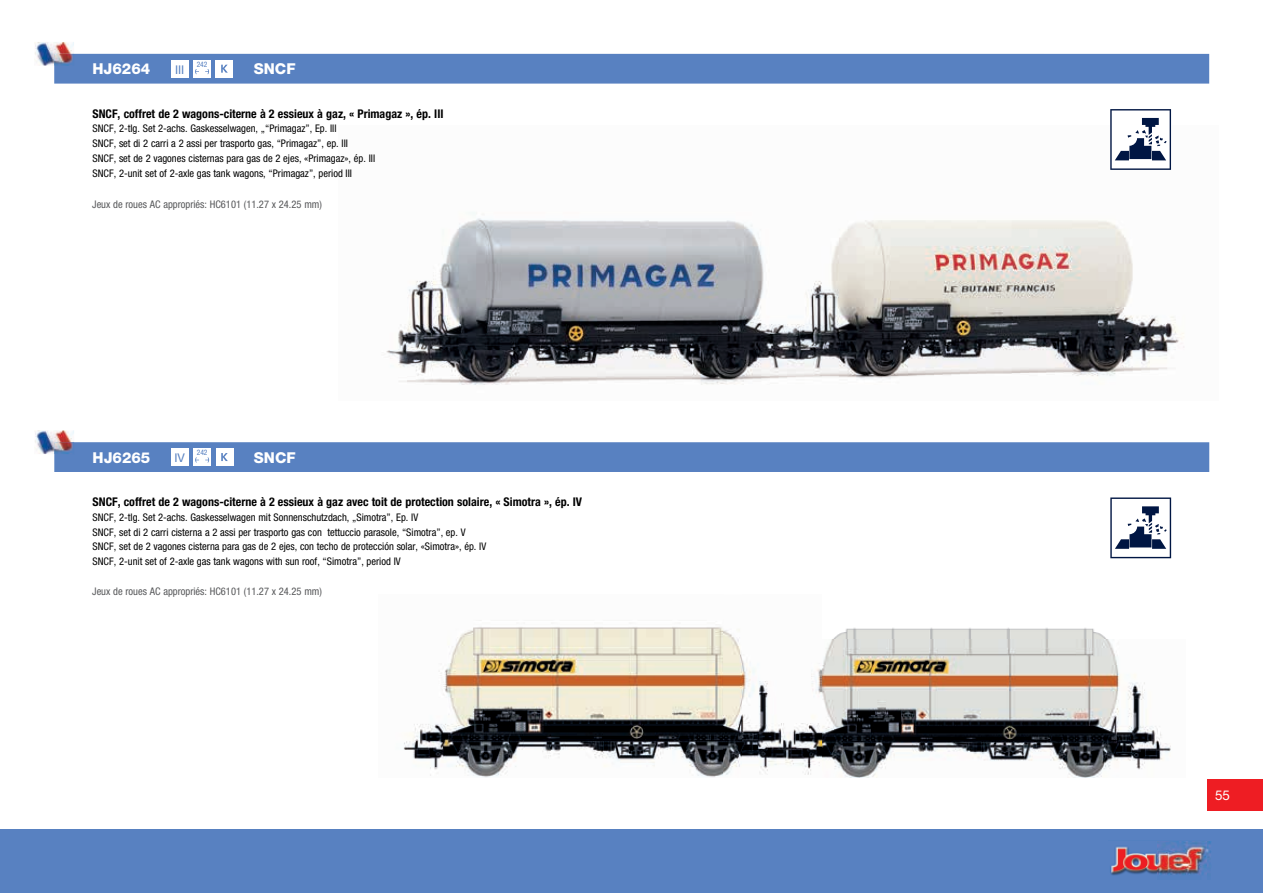
<style>
.page{position:relative;width:1263px;height:893px;background:#fff}
.page>*{position:absolute;margin:0;border:0;box-sizing:border-box;transform-origin:0 0}
.t1{font:800 15px "Helvetica Neue LT Std";color:#fff}
.t2{font:13.5px "Helvetica Neue LT Std";color:#fff}
.t3{font:700 condensed 12px "Helvetica Neue LT Std";color:#000}
.t4{font:12px "Helvetica Neue LT Std";color:#5881c1}
.t5{font:condensed 10.5px/14.7px "Helvetica Neue LT Std";color:#000}
.t6{font:condensed 10.5px "Helvetica Neue LT Std";color:#57585a}
.t7{font:condensed 7.5px "Helvetica Neue LT Std";color:#5881c1}
</style>
<div class="page">
<img style="left:386px;top:125px;width:798px;height:260px">
<img style="left:403px;top:620px;width:339px;height:158px">
<img style="left:831px;top:628px;width:278px;height:12px">
<img style="left:822px;top:640px;width:349px;height:138px">
<img style="left:742px;top:659px;width:80px;height:116px">
<div style="left:0;top:829px;width:1263px;height:64px;background:#5881c1"></div>
<img style="left:1110px;top:841px;width:101px;height:35px">
<div style="left:1208px;top:779px;width:55px;height:32px;background:#ee1d23"></div>
<div style="left:54px;top:54px;width:1155px;height:30px;background:#5881c1"></div>
<div style="left:171px;top:60px;width:17px;height:17px;background:#fff"></div>
<div style="left:193px;top:60px;width:18px;height:17px;background:#fff"></div>
<svg style="left:195px;top:69px;width:4px;height:5px"></svg>
<div style="left:216px;top:60px;width:17px;height:17px;background:#fff"></div>
<svg style="left:221px;top:65px;width:7px;height:8px"></svg>
<img style="left:34px;top:42px;width:40px;height:24px">
<img style="left:54px;top:54px;width:20px;height:12px">
<svg style="left:1110px;top:109px;width:61px;height:61px"></svg>
<svg style="left:1110px;top:497px;width:61px;height:61px"></svg>
<div style="left:54px;top:442px;width:1155px;height:30px;background:#5881c1"></div>
<div style="left:171px;top:448px;width:17px;height:18px;background:#fff"></div>
<div style="left:194px;top:448px;width:17px;height:18px;background:#fff"></div>
<svg style="left:195px;top:457px;width:4px;height:5px"></svg>
<svg style="left:205px;top:457px;width:4px;height:5px"></svg>
<div style="left:216px;top:448px;width:17px;height:18px;background:#fff"></div>
<svg style="left:221px;top:453px;width:7px;height:8px"></svg>
<img style="left:35px;top:430px;width:39px;height:24px">
<img style="left:54px;top:442px;width:20px;height:12px">
<h1 class="t1" style="left:92px;top:60px;width:59px">HJ6264</h1>
<p class="t4" style="left:175px;top:62px;width:11px">III</p>
<p class="t7" style="left:197px;top:60px;width:12px">242</p>
<h1 class="t1" style="left:254px;top:60px;width:43px">SNCF</h1>
<p class="t3" style="left:92px;top:106px;width:352px">SNCF, coffret de 2 wagons-citerne à 2 essieux à gaz, « Primagaz », ép. III</p>
<p class="t5" style="left:92px;top:121px;width:284px">SNCF, 2-tlg. Set 2-achs. Gaskesselwagen, „“Primagaz”, Ep. III<br>SNCF, set di 2 carri a 2 assi per trasporto gas, “Primagaz”, ep. III<br>SNCF, set de 2 vagones cisternas para gas de 2 ejes, «Primagaz», ép. III SNCF, 2-unit set of 2-axle gas tank wagons, “Primagaz”, period III</p>
<p class="t6" style="left:92px;top:199px;width:231px">Jeux de roues AC appropriés: HC6101 (11.27 x 24.25 mm)</p>
<h1 class="t1" style="left:93px;top:448px;width:59px">HJ6265</h1>
<p class="t4" style="left:175px;top:451px;width:12px">IV</p>
<p class="t7" style="left:197px;top:448px;width:12px">242</p>
<h1 class="t1" style="left:254px;top:448px;width:43px">SNCF</h1>
<p class="t3" style="left:93px;top:494px;width:491px">SNCF, coffret de 2 wagons-citerne à 2 essieux à gaz avec toit de protection solaire, « Simotra », ép. IV</p>
<p class="t5" style="left:93px;top:510px;width:395px">SNCF, 2-tlg. Set 2-achs. Gaskesselwagen mit Sonnenschutzdach, „Simotra”, Ep. IV<br>SNCF, set di 2 carri cisterna a 2 assi per trasporto gas con tettuccio parasole, “Simotra”, ep. V SNCF, set de 2 vagones cisterna para gas de 2 ejes, con techo de protección solar, «Simotra», ép. IV SNCF, 2-unit set of 2-axle gas tank wagons with sun roof, “Simotra”, period IV</p>
<p class="t6" style="left:92px;top:585px;width:231px">Jeux de roues AC appropriés: HC6101 (11.27 x 24.25 mm)</p>
<p class="t2" style="left:1215px;top:787px;width:16px">55</p>
</div>
